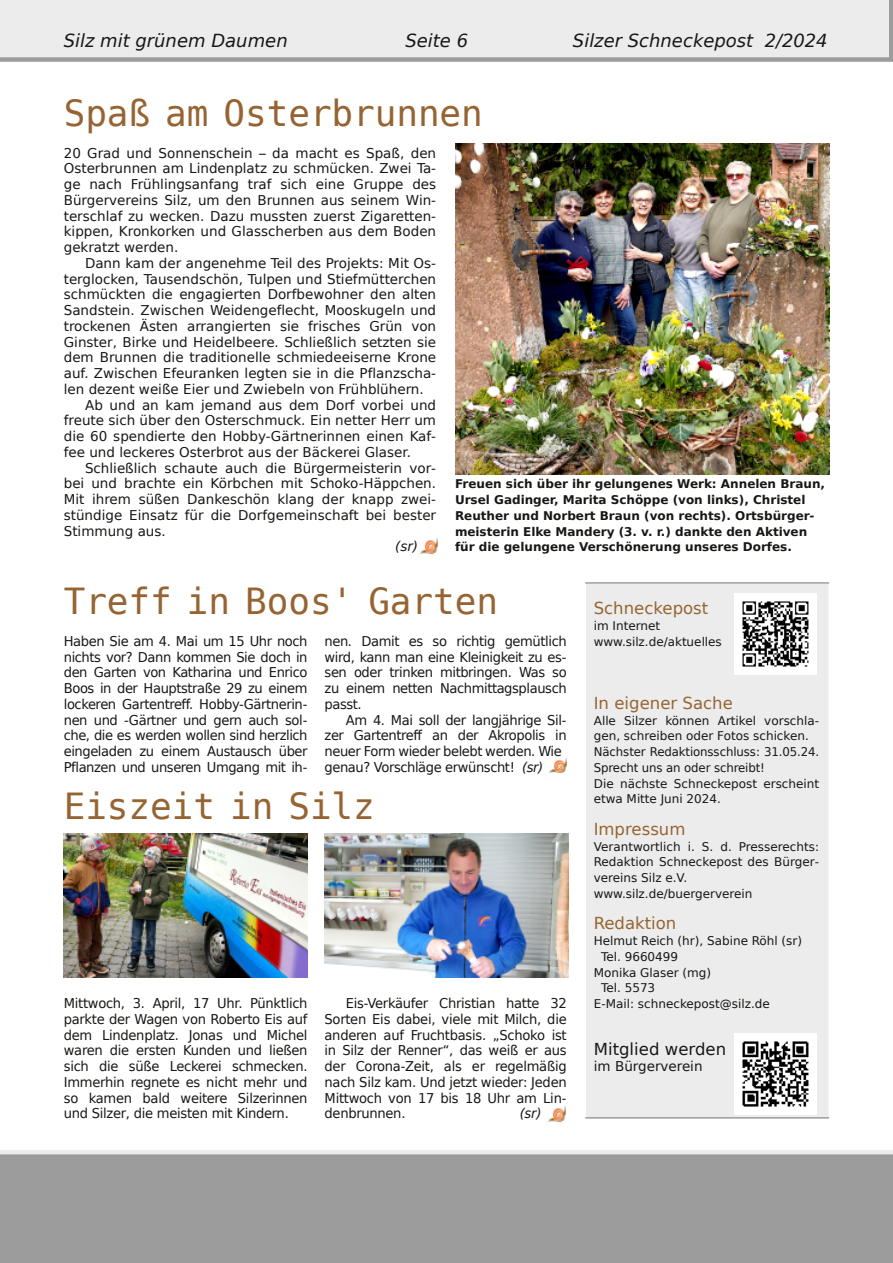
<style>
.page{position:relative;width:893px;height:1263px;background:#fff}
.page>*{position:absolute;margin:0;border:0;box-sizing:border-box;transform-origin:0 0}
.t1{font:36px "Bitstream Vera Sans Mono";color:#966432}
.t2{font:italic 18px "Bitstream Vera Sans";color:#181715}
.t3{font:16.5px "Bitstream Vera Sans";color:#966432}
.t4{font:16.5px "Bitstream Vera Sans";letter-spacing:.005em;color:#181715}
.t5{font:13.5px/15.8px "Bitstream Vera Sans";letter-spacing:-.005em;color:#181715;text-align:justify}
.t6{font:13.5px/15.8px "Bitstream Vera Sans";letter-spacing:-.03em;color:#181715}
.t7{font:italic 13.5px "Bitstream Vera Sans";color:#181715}
.t8{font:12px/15.8px "Bitstream Vera Sans";color:#181715}
.t9{font:700 12px/15.8px "Bitstream Vera Sans";letter-spacing:-.005em;color:#181715}
.s1{font-style:italic}
</style>
<div class="page">
<div style="left:0;top:1150px;width:893px;height:113px;background:#9c9c9c"></div>
<svg style="left:0;top:0;width:893px;height:62px;background:#e5e5e5"></svg>
<div style="left:585px;top:583px;width:244px;height:535px;background:#ececec"></div>
<div style="left:584px;top:583px;width:246px;height:536px;border:2px solid #fff"></div>
<hr style="left:585px;top:1117px;width:244px;height:1px;background:#9c9c9c">
<hr style="left:585px;top:582px;width:244px;height:2px;background:#9c9c9c">
<img style="left:735px;top:593px;width:81px;height:82px">
<img style="left:735px;top:1033px;width:81px;height:82px">
<img style="left:420px;top:539px;width:18px;height:14px">
<img style="left:455px;top:144px;width:374px;height:331px">
<img style="left:64px;top:833px;width:243px;height:144px">
<img style="left:549px;top:758px;width:18px;height:14px">
<img style="left:325px;top:833px;width:243px;height:144px">
<img style="left:548px;top:1107px;width:18px;height:14px">
<h2 class="t2" style="left:64px;top:31px;width:225px">Silz mit grünem Daumen</h2>
<h2 class="t2" style="left:405px;top:31px;width:64px">Seite 6</h2>
<h2 class="t2" style="left:573px;top:31px;width:256px">Silzer Schneckepost 2/2024</h2>
<h1 class="t1" style="left:64px;top:93px;width:421px">Spaß am Osterbrunnen</h1>
<p class="t5" style="left:64px;top:145px;width:374px">20 Grad und Sonnenschein – da macht es Spaß, den Osterbrunnen am Lindenplatz zu schmücken. Zwei Ta&shy;ge nach Frühlingsanfang traf sich eine Gruppe des Bürgervereins Silz, um den Brunnen aus seinem Win&shy;terschlaf zu wecken. Dazu mussten zuerst Zigaretten&shy;kippen, Kronkorken und Glasscherben aus dem Boden gekratzt werden.</p>
<p class="t5" style="left:85px;top:255px;width:353px">Dann kam der angenehme Teil des Projekts: Mit Os-</p>
<p class="t5" style="left:64px;top:271px;width:374px">terglocken, Tausendschön, Tulpen und Stiefmütterchen</p>
<p class="t5" style="left:64px;top:287px;width:374px">schmückten die engagierten Dorfbewohner den alten</p>
<p class="t5" style="left:64px;top:302px;width:374px">Sandstein. Zwischen Weidengeflecht, Mooskugeln und</p>
<p class="t5" style="left:64px;top:318px;width:374px">trockenen Ästen arrangierten sie frisches Grün von</p>
<p class="t5" style="left:64px;top:334px;width:374px">Ginster, Birke und Heidelbeere. Schließlich setzten sie</p>
<p class="t5" style="left:64px;top:350px;width:374px">dem Brunnen die traditionelle schmiedeeiserne Krone</p>
<p class="t5" style="left:64px;top:365px;width:374px">auf. Zwischen Efeuranken legten sie in die Pflanzscha-</p>
<p class="t5" style="left:64px;top:381px;width:361px">len dezent weiße Eier und Zwiebeln von Frühblühern.</p>
<p class="t5" style="left:85px;top:397px;width:353px">Ab und an kam jemand aus dem Dorf vorbei und</p>
<p class="t5" style="left:64px;top:413px;width:374px">freute sich über den Osterschmuck. Ein netter Herr um</p>
<p class="t5" style="left:64px;top:428px;width:374px">die 60 spendierte den Hobby-Gärtnerinnen einen Kaf-</p>
<p class="t5" style="left:64px;top:444px;width:349px">fee und leckeres Osterbrot aus der Bäckerei Glaser.</p>
<p class="t5" style="left:85px;top:460px;width:353px">Schließlich schaute auch die Bürgermeisterin vor-</p>
<p class="t5" style="left:64px;top:476px;width:374px">bei und brachte ein Körbchen mit Schoko-Häppchen.</p>
<p class="t5" style="left:64px;top:491px;width:374px">Mit ihrem süßen Dankeschön klang der knapp zwei-</p>
<p class="t5" style="left:64px;top:507px;width:374px">stündige Einsatz für die Dorfgemeinschaft bei bester</p>
<p class="t5" style="left:64px;top:523px;width:104px">Stimmung aus.</p>
<p class="t7" style="left:395px;top:539px;width:25px">(sr)</p>
<p class="t9" style="left:455px;top:476px;width:372px">Freuen sich über ihr gelungenes Werk: Annelen Braun, Ursel Gadinger, Marita Schöppe (von links), Christel Reuther und Norbert Braun (von rechts). Ortsbürger&shy;meisterin Elke Mandery (3. v. r.) dankte den Aktiven für die gelungene Verschönerung unseres Dorfes.</p>
<h1 class="t1" style="left:64px;top:581px;width:436px">Treff in Boos' Garten</h1>
<p class="t5" style="left:64px;top:633px;width:245px">Haben Sie am 4. Mai um 15 Uhr noch nichts vor? Dann kommen Sie doch in den Garten von Katharina und Enrico Boos in der Hauptstraße 29 zu einem lockeren Gartentreff. Hobby-Gärtnerin&shy;nen und -Gärtner und gern auch sol&shy;che, die es werden wollen sind herzlich eingeladen zu einem Austausch über Pflanzen und unseren Umgang mit ih-</p>
<p class="t5" style="left:325px;top:633px;width:244px">nen. Damit es so richtig gemütlich wird, kann man eine Kleinigkeit zu es&shy;sen oder trinken mitbringen. Was so zu einem netten Nachmittagsplausch passt.</p>
<p class="t6" style="left:325px;top:712px;width:244px;text-indent:21px">Am 4. Mai soll der langjährige Sil&shy;zer Gartentreff an der Akropolis in neuer Form wieder belebt werden. Wie genau? Vorschläge erwünscht! <span class="s1">(sr)</span></p>
<h1 class="t1" style="left:64px;top:786px;width:313px">Eiszeit in Silz</h1>
<p class="t5" style="left:64px;top:995px;width:245px">Mittwoch, 3. April, 17 Uhr. Pünktlich parkte der Wagen von Roberto Eis auf dem Lindenplatz. Jonas und Michel waren die ersten Kunden und ließen sich die süße Leckerei schmecken.<br>Immerhin regnete es nicht mehr und so kamen bald weitere Silzerinnen und Silzer, die meisten mit Kindern.</p>
<p class="t5" style="left:325px;top:995px;width:244px;text-indent:21px">Eis-Verkäufer Christian hatte 32<br>Sorten Eis dabei, viele mit Milch, die anderen auf Fruchtbasis. „Schoko ist in Silz der Renner“, das weiß er aus der Corona-Zeit, als er regelmäßig nach Silz kam. Und jetzt wieder: Jeden Mittwoch von 17 bis 18 Uhr am Lin&shy;denbrunnen.</p>
<p class="t7" style="left:520px;top:1106px;width:23px">(sr)</p>
<p class="t3" style="left:594px;top:599px;width:116px">Schneckepost</p>
<p class="t8" style="left:594px;top:618px;width:130px">im Internet www.silz.de/aktuelles</p>
<p class="t3" style="left:594px;top:693px;width:140px">In eigener Sache</p>
<p class="t8" style="left:594px;top:712px;width:227px">Alle Silzer können Artikel vorschla&shy;gen, schreiben oder Fotos schicken.<br>Nächster Redaktionsschluss: 31.05.24.<br>Sprecht uns an oder schreibt!<br>Die nächste Schneckepost erscheint etwa Mitte Juni 2024.</p>
<p class="t3" style="left:594px;top:819px;width:93px">Impressum</p>
<p class="t8" style="left:594px;top:838px;width:227px">Verantwortlich i. S. d. Presserechts:<br>Redaktion Schneckepost des Bürger&shy;vereins Silz e.V. www.silz.de/buergerverein</p>
<p class="t3" style="left:594px;top:914px;width:84px">Redaktion</p>
<p class="t8" style="left:594px;top:933px;width:210px">Helmut Reich (hr), Sabine Röhl (sr)</p>
<p class="t8" style="left:601px;top:949px;width:78px">Tel. 9660499</p>
<p class="t8" style="left:594px;top:964px;width:119px">Monika Glaser (mg)</p>
<p class="t8" style="left:601px;top:980px;width:55px">Tel. 5573</p>
<p class="t8" style="left:594px;top:996px;width:177px">E-Mail: schneckepost@silz.de</p>
<p class="t4" style="left:594px;top:1040px;width:134px">Mitglied werden</p>
<p class="t5" style="left:594px;top:1058px;width:110px">im Bürgerverein</p>
</div>
